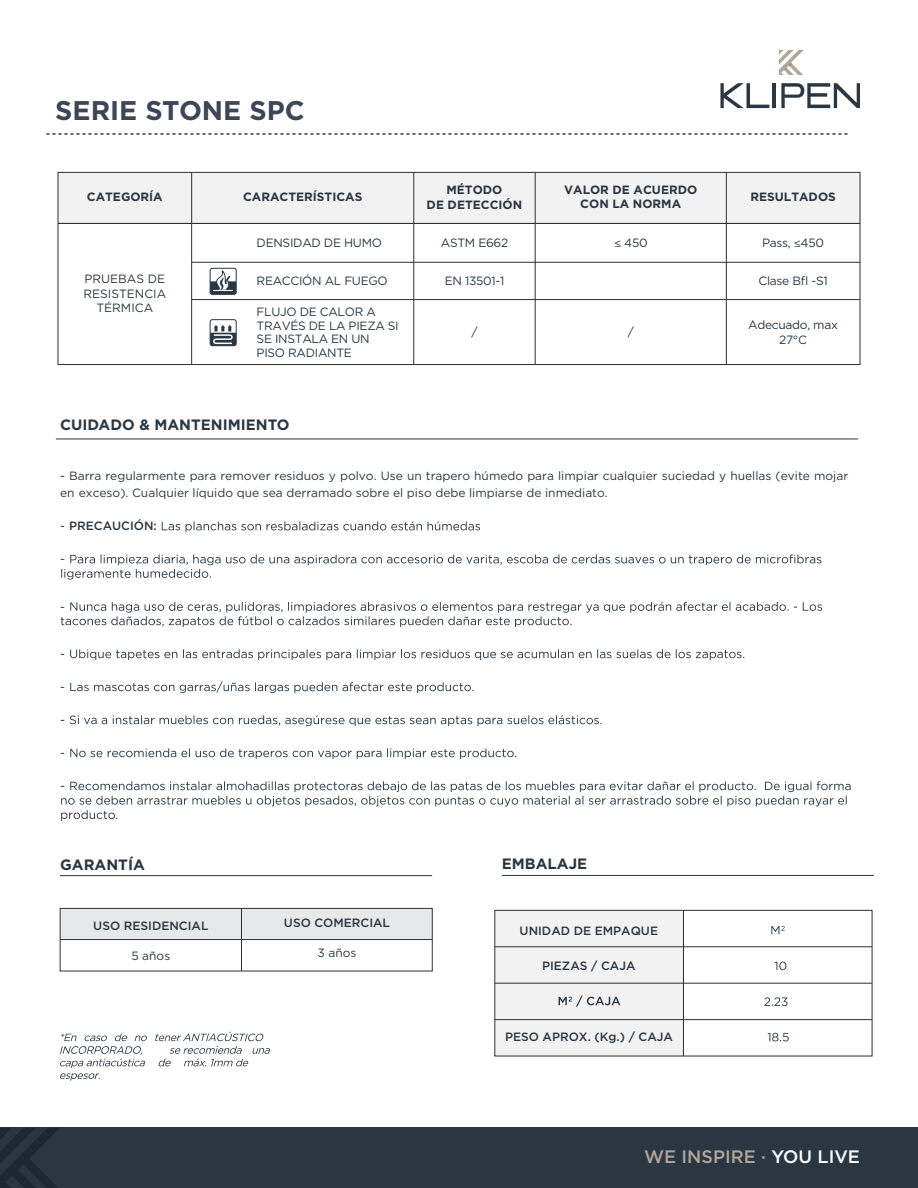
<style>
.page{position:relative;width:918px;height:1188px;background:#fff}
.page>*{position:absolute;margin:0;border:0;box-sizing:border-box;transform-origin:0 0}
.t1{font:700 27px "Gotham";color:#3d4556}
.t2{font:500 18px "Gotham";color:#b1a69a}
.t3{font:700 15px "Gotham";color:#2a3743}
.t4{font:12px/14.4px "Gotham";color:#2a3743;text-align:center}
.t5{font:12px/13.5px "Gotham";letter-spacing:-.025em;color:#2a3743}
.t6{font:500 12px "Gotham";color:#2a3743}
.t7{font:700 12px/14.4px "Gotham";color:#2a3743;text-align:center}
.s1{font-family:"Myriad Pro"}
.s2{font-weight:400}
.s3{color:#fff}
</style>
<div class="page">
<div style="left:0;top:1128px;width:918px;height:60px;background:#2a3743"></div>
<div style="left:58px;top:172px;width:802px;height:51px;background:#f2f2f3"></div>
<hr style="left:58px;top:223px;width:802px;height:1px;background:#312f31">
<div style="left:58px;top:172px;width:802px;height:193px;border:1px solid #312f31"></div>
<hr style="left:414px;top:172px;width:1px;height:193px;background:#312f31">
<hr style="left:535px;top:172px;width:1px;height:193px;background:#312f31">
<hr style="left:726px;top:172px;width:1px;height:193px;background:#312f31">
<hr style="left:191px;top:172px;width:1px;height:193px;background:#312f31">
<hr style="left:192px;top:299px;width:668px;height:1px;background:#312f31">
<hr style="left:192px;top:262px;width:668px;height:1px;background:#312f31">
<div style="left:210px;top:268px;width:27px;height:27px;border:1px solid #2a3743;border-radius:2px"></div>
<svg style="left:210px;top:270px;width:26px;height:24px"></svg>
<div style="left:210px;top:319px;width:27px;height:27px;border:1px solid #2a3743;border-radius:2px"></div>
<svg style="left:210px;top:325px;width:26px;height:21px"></svg>
<svg style="left:46px;top:133px;width:802px;height:2px"></svg>
<hr style="left:56px;top:439px;width:802px;height:1px;background:#2a3743">
<svg style="left:162px;top:521px;width:318px;height:11px"></svg>
<svg style="left:61px;top:555px;width:760px;height:25px"></svg>
<svg style="left:61px;top:602px;width:761px;height:25px"></svg>
<svg style="left:70px;top:649px;width:674px;height:11px"></svg>
<svg style="left:70px;top:682px;width:404px;height:11px"></svg>
<svg style="left:70px;top:715px;width:532px;height:11px"></svg>
<svg style="left:70px;top:748px;width:446px;height:11px"></svg>
<svg style="left:61px;top:781px;width:790px;height:40px"></svg>
<hr style="left:60px;top:875px;width:372px;height:1px;background:#2a3743">
<div style="left:60px;top:908px;width:372px;height:32px;background:#e7e8e9"></div>
<div style="left:60px;top:908px;width:372px;height:63px;border:1px solid #312f31"></div>
<hr style="left:60px;top:939px;width:372px;height:1px;background:#312f31">
<hr style="left:241px;top:908px;width:1px;height:63px;background:#312f31">
<div style="left:495px;top:910px;width:188px;height:146px;background:#f2f2f3"></div>
<hr style="left:495px;top:947px;width:377px;height:1px;background:#312f31">
<hr style="left:495px;top:983px;width:377px;height:1px;background:#312f31">
<hr style="left:495px;top:1019px;width:377px;height:1px;background:#312f31">
<div style="left:495px;top:910px;width:377px;height:146px;border:1px solid #312f31"></div>
<hr style="left:683px;top:910px;width:1px;height:146px;background:#312f31">
<svg style="left:559px;top:996px;width:61px;height:11px"></svg>
<svg style="left:771px;top:926px;width:14px;height:8px"></svg>
<svg style="left:775px;top:962px;width:11px;height:8px"></svg>
<svg style="left:764px;top:997px;width:23px;height:9px"></svg>
<svg style="left:768px;top:1033px;width:21px;height:8px"></svg>
<hr style="left:502px;top:875px;width:372px;height:1px;background:#2a3743">
<svg style="left:155px;top:1032px;width:115px;height:34px"></svg>
<svg style="left:60px;top:1033px;width:87px;height:48px"></svg>
<svg style="left:0;top:1128px;width:59px;height:60px"></svg>
<svg style="left:720px;top:83px;width:49px;height:25px"></svg>
<hr style="left:772px;top:83px;width:4px;height:25px;background:#2a3743">
<svg style="left:781px;top:83px;width:79px;height:25px"></svg>
<svg style="left:779px;top:50px;width:25px;height:25px"></svg>
<h1 class="t1" style="left:55px;top:93px;width:251px">SERIE STONE SPC</h1>
<p class="t7" style="left:427px;top:183px;width:97px">MÉTODO<br>DE DETECCIÓN</p>
<p class="t7" style="left:564px;top:182px;width:135px">VALOR DE ACUERDO<br>CON LA NORMA</p>
<p class="t7" style="left:87px;top:190px;width:77px">CATEGORÍA</p>
<p class="t7" style="left:750px;top:190px;width:87px">RESULTADOS</p>
<p class="t7" style="left:243px;top:190px;width:121px">CARACTERÍSTICAS</p>
<p class="t4" style="left:83px;top:272px;width:84px">PRUEBAS DE<br>RESISTENCIA<br>TÉRMICA</p>
<p class="t5" style="left:257px;top:236px;width:127px">DENSIDAD DE HUMO</p>
<p class="t5" style="left:257px;top:274px;width:133px">REACCIÓN AL FUEGO</p>
<p class="t5" style="left:257px;top:305px;width:144px">FLUJO DE CALOR A<br>TRAVÉS DE LA PIEZA SI<br>SE INSTALA EN UN<br>PISO RADIANTE</p>
<p class="t3" style="left:60px;top:414px;width:231px">CUIDADO &amp; MANTENIMIENTO</p>
<p class="t4" style="left:614px;top:235px;width:35px"><span class="s1">≤</span> 450</p>
<p class="t4" style="left:762px;top:235px;width:63px">Pass, <span class="s1">≤</span>450</p>
<p class="t5" style="left:759px;top:274px;width:71px">Clase Bfl -S1</p>
<p class="t5" style="left:748px;top:317px;width:91px;line-height:14.4px;text-align:center">Adecuado, max<br>27°C</p>
<p class="t5" style="left:441px;top:236px;width:69px">ASTM E662</p>
<p class="t4" style="left:445px;top:273px;width:61px">EN 13501-1</p>
<p class="t4" style="left:472px;top:325px;width:8px">/</p>
<p class="t4" style="left:628px;top:325px;width:8px">/</p>
<p class="t4" style="left:60px;top:468px;width:790px;line-height:16.5px;text-align:left">- Barra regularmente para remover residuos y polvo. Use un trapero húmedo para limpiar cualquier suciedad y huellas (evite mojar en exceso). Cualquier líquido que sea derramado sobre el piso debe limpiarse de inmediato.</p>
<p class="t6" style="left:60px;top:518px;width:98px"><span class="s2">-</span> PRECAUCIÓN:</p>
<p class="t4" style="left:60px;top:552px;width:6px">-</p>
<p class="t4" style="left:60px;top:599px;width:6px">-</p>
<p class="t4" style="left:60px;top:646px;width:6px">-</p>
<p class="t4" style="left:60px;top:679px;width:6px">-</p>
<p class="t4" style="left:60px;top:712px;width:6px">-</p>
<p class="t4" style="left:60px;top:745px;width:6px">-</p>
<p class="t4" style="left:60px;top:778px;width:6px">-</p>
<p class="t4" style="left:116px;top:807px;width:4px">.</p>
<p class="t3" style="left:60px;top:854px;width:86px">GARANTÍA</p>
<p class="t3" style="left:502px;top:854px;width:87px">EMBALAJE</p>
<p class="t6" style="left:93px;top:918px;width:117px">USO RESIDENCIAL</p>
<p class="t6" style="left:284px;top:915px;width:108px">USO COMERCIAL</p>
<p class="t4" style="left:131px;top:949px;width:41px">5 años</p>
<p class="t4" style="left:317px;top:946px;width:41px">3 años</p>
<p class="t6" style="left:520px;top:922px;width:140px">UNIDAD DE EMPAQUE</p>
<p class="t6" style="left:542px;top:958px;width:95px">PIEZAS / CAJA</p>
<p class="t6" style="left:505px;top:1029px;width:170px">PESO APROX. (Kg.) / CAJA</p>
<h2 class="t2" style="left:644px;top:1145px;width:218px">WE INSPIRE · <span class="s3">YOU LIVE</span></h2>
</div>
